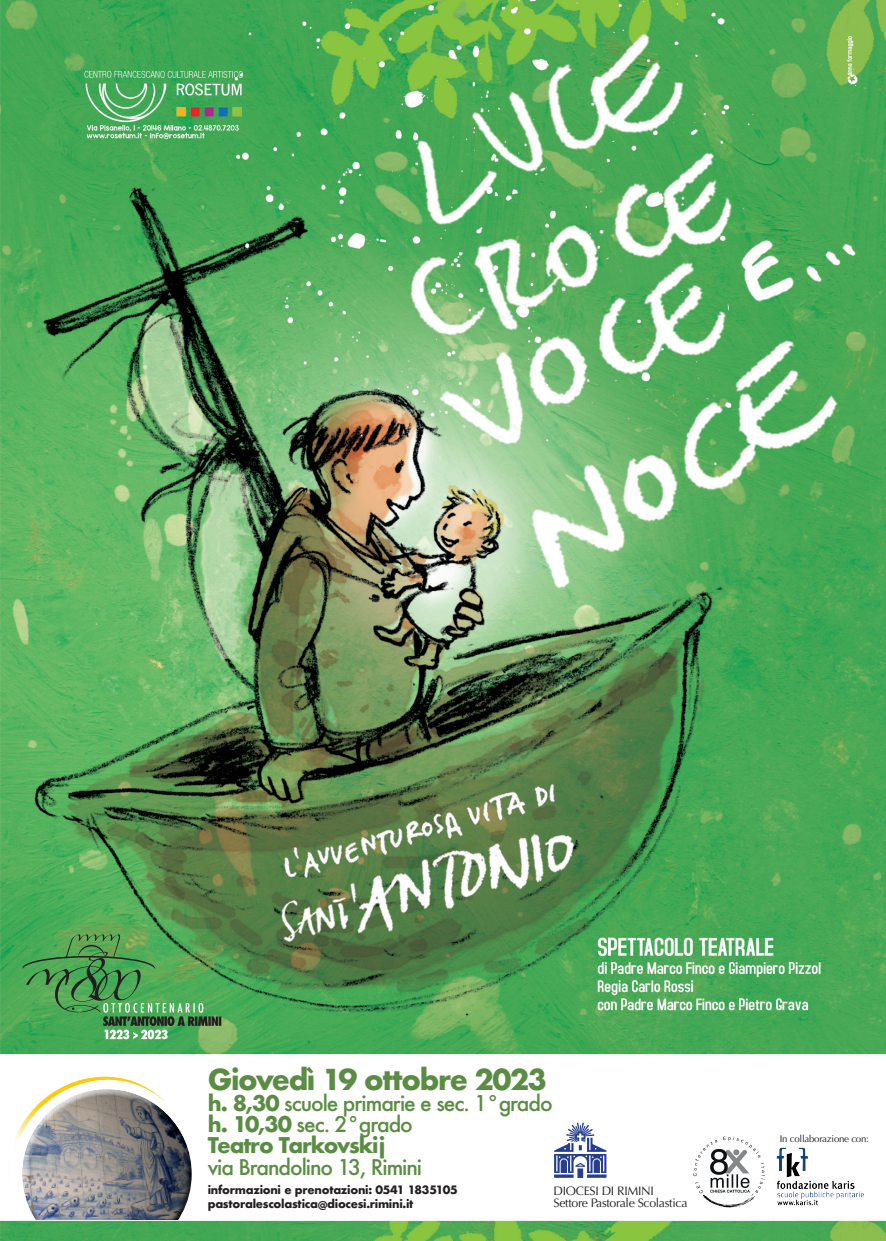
<style>
.page{position:relative;width:886px;height:1241px;background:#fff}
.page>*{position:absolute;margin:0;border:0;box-sizing:border-box;transform-origin:0 0}
.t1{font:700 28.06px "Futura";letter-spacing:-.05em;color:#5a8d43}
.t2{font:500 21.06px/20.9px "Futura";letter-spacing:-.05em;color:#5a8d43}
.t3{font:12.31px/12.3px "Optima";letter-spacing:-.025em;color:#231f20}
.t4{font:700 11.25px/13.3px "Futura";letter-spacing:-.025em;color:#231f20}
.t5{font:9.69px "Optima";letter-spacing:-.025em;color:#231f20}
.s1{font-weight:700}
</style>
<div class="page">
<img style="left:0;top:0;width:886px;height:1240px">
<svg style="left:22px;top:934px;width:199px;height:105px;background:#509e56"></svg>
<img style="left:689px;top:1132px;width:75px;height:79px">
<img style="left:764px;top:1124px;width:110px;height:110px">
<img style="left:551px;top:1121px;width:58px;height:59px">
<svg style="left:0;top:1066px;width:165px;height:153px"></svg>
<div style="left:21px;top:1088px;width:163px;height:129px;background:#fff;opacity:.75"></div>
<div style="left:25px;top:1115px;width:167px;height:104px;background:#231f20;opacity:.75"></div>
<h1 class="t1" style="left:208px;top:1058px;width:341px">Giovedì 19 ottobre 2023</h1>
<p class="t2" style="left:208px;top:1092px;width:346px"><span class="s1">h. 8,30</span> scuole primarie e sec. 1°grado <span class="s1">h. 10,30</span> sec. 2°grado<br><span class="s1">Teatro Tarkovskij</span></p>
<p class="t2" style="left:208px;top:1156px;width:216px">via Brandolino 13, Rimini</p>
<p class="t4" style="left:208px;top:1183px;width:251px">informazioni e prenotazioni: 0541 1835105 pastoralescolastica@diocesi.rimini.it</p>
<p class="t3" style="left:553px;top:1184px;width:135px">DIOCESI DI RIMINI<br>Settore Pastorale Scolastica</p>
<p class="t5" style="left:780px;top:1132px;width:91px">In collaborazione con:</p>
</div>
